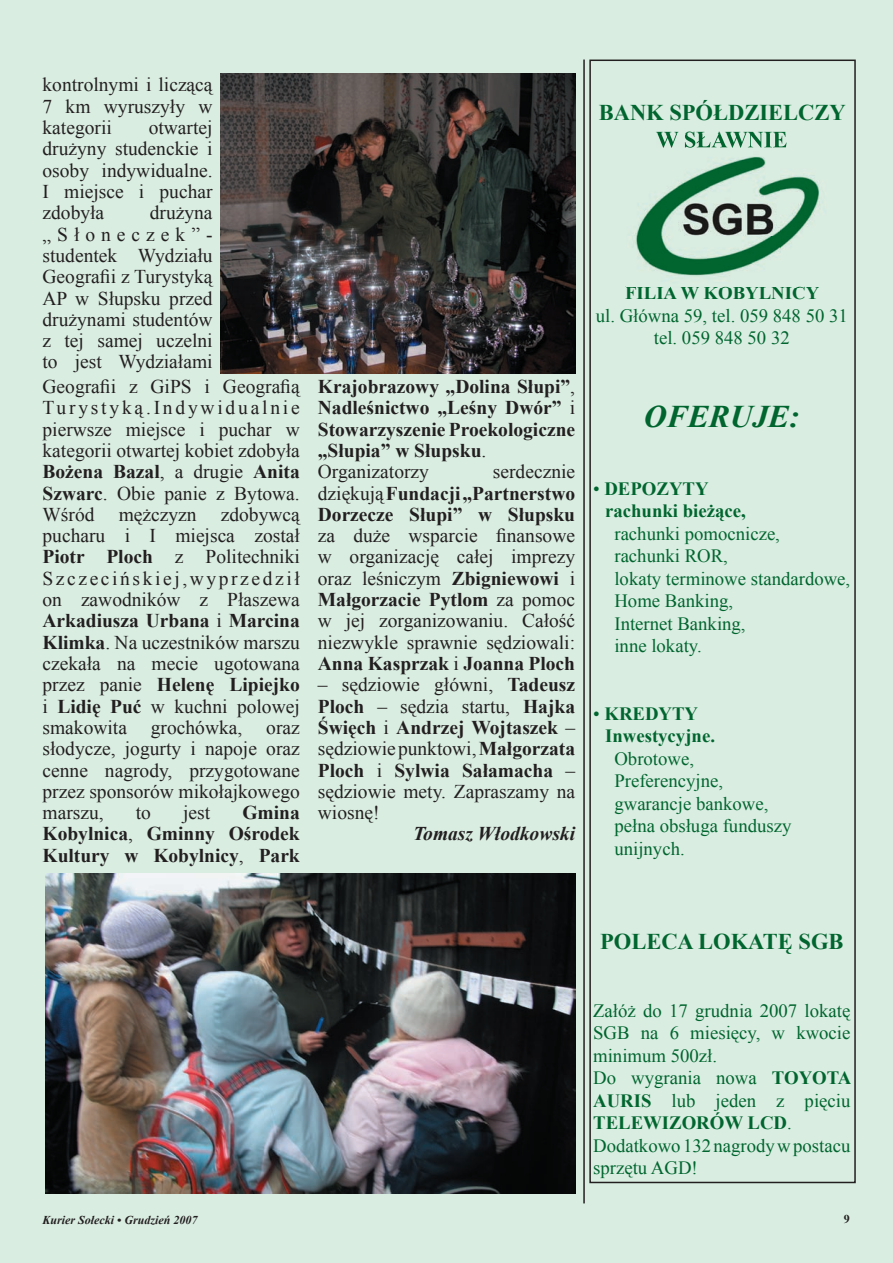
<style>
.page{position:relative;width:893px;height:1263px;background:#d9ede1}
.page>*{position:absolute;margin:0;border:0;box-sizing:border-box;transform-origin:0 0}
.t1{font:italic 700 31.5px "Times New Roman";color:#00652e}
.t2{font:700 22.5px/27px "Times New Roman";color:#00652e;text-align:center}
.t3{font:19.5px/21.3px "Times New Roman";color:#231f20;text-align:justify}
.t4{font:700 19.5px/21.3px "Times New Roman";color:#231f20;text-align:justify}
.t5{font:italic 700 19.5px "Times New Roman";color:#231f20}
.t6{font:18.75px/22.5px "Times New Roman";color:#00652e}
.t7{font:700 18.75px/22.5px "Times New Roman";color:#00652e}
.t8{font:italic 700 12px "Times New Roman";color:#231f20}
.t9{font:700 12px "Times New Roman";color:#231f20}
.s1{font-weight:700}
.s2{font-weight:400}
</style>
<div class="page">
<img style="left:45px;top:874px;width:530px;height:319px">
<img style="left:220px;top:74px;width:355px;height:300px">
<hr style="left:583px;top:60px;width:2px;height:1143px;background:#231f20">
<img style="left:635px;top:142px;width:185px;height:145px">
<img style="left:656px;top:134px;width:130px;height:14px">
<img style="left:627px;top:287px;width:192px;height:1px">
<div style="left:589px;top:60px;width:267px;height:1123px;border:2px solid #231f20"></div>
<p class="t3" style="left:43px;top:74px;width:172px">kontrolnymi i liczącą 7 km wyruszyły w kategorii</p>
<p class="t3" style="left:43px;top:117px;width:172px;text-indent:106px">otwartej drużyny studenckie i osoby indywidualne.<br>I miejsce i puchar zdobyła</p>
<p class="t3" style="left:43px;top:202px;width:172px;text-indent:107px">drużyna „Słoneczek”- studentek Wydziału Geografii z Turystyką AP w Słupsku przed drużynami studentów z tej samej uczelni to jest Wydziałami</p>
<p class="t3" style="left:43px;top:376px;width:259px">Geografii z GiPS i Geografią Turystyką.Indywidualnie pierwsze miejsce i puchar w kategorii otwartej kobiet zdobyła <span class="s1">Bożena Bazal</span>, a drugie <span class="s1">Anita Szwarc</span>. Obie panie z Bytowa.<br>Wśród mężczyzn zdobywcą pucharu i I miejsca został <span class="s1">Piotr Ploch</span> z Politechniki Szczecińskiej,wyprzedził on zawodników z Płaszewa <span class="s1">Arkadiusza Urbana</span> i <span class="s1">Marcina Klimka</span>. Na uczestników marszu czekała na mecie ugotowana przez panie <span class="s1">Helenę Lipiejko </span>i <span class="s1">Lidię Puć</span> w kuchni polowej smakowita grochówka, oraz słodycze, jogurty i napoje oraz cenne nagrody, przygotowane przez sponsorów mikołajkowego marszu,</p>
<p class="t3" style="left:136px;top:802px;width:17px">to</p>
<p class="t3" style="left:183px;top:802px;width:29px">jest</p>
<p class="t4" style="left:43px;top:801px;width:259px;text-indent:200px">Gmina Kobylnica<span class="s2">,</span> Gminny Ośrodek Kultury w Kobylnicy<span class="s2">,</span> Park</p>
<p class="t4" style="left:318px;top:375px;width:259px;text-align:left">Krajobrazowy „Dolina Słupi”<span class="s2">,<br></span>Nadleśnictwo „Leśny Dwór” <span class="s2">i<br></span>Stowarzyszenie Proekologiczne „Słupia” w Słupsku<span class="s2">.<br>Organizatorzy</span></p>
<p class="t4" style="left:318px;top:461px;width:259px;text-indent:175px"><span class="s2">serdecznie dziękują</span> Fundacji „Partnerstwo Dorzecze Słupi” w Słupsku</p>
<p class="t3" style="left:318px;top:525px;width:259px">za duże wsparcie finansowe w organizację całej imprezy oraz leśniczym <span class="s1">Zbigniewowi</span> i <span class="s1">Małgorzacie Pytlom</span> za pomoc w jej zorganizowaniu. Całość niezwykle sprawnie sędziowali:<br><span class="s1">Anna Kasprzak</span> i <span class="s1">Joanna Ploch</span></p>
<p class="t3" style="left:318px;top:674px;width:259px">– sędziowie główni, <span class="s1">Tadeusz Ploch</span> – sędzia startu, <span class="s1">Hajka Święch</span> i <span class="s1">Andrzej Wojtaszek</span> – sędziowie punktowi, <span class="s1">Małgorzata Ploch</span> i <span class="s1">Sylwia Sałamacha</span> – sędziowie mety. Zapraszamy na wiosnę!</p>
<p class="t5" style="left:413px;top:820px;width:164px">Tomasz Włodkowski</p>
<p class="t2" style="left:599px;top:99px;width:248px">BANK SPÓŁDZIELCZY<br>W SŁAWNIE</p>
<p class="t7" style="left:625px;top:281px;width:196px">FILIA W KOBYLNICY</p>
<p class="t6" style="left:596px;top:304px;width:254px;text-align:center">ul. Główna 59, tel. 059 848 50 31 tel. 059 848 50 32</p>
<h1 class="t1" style="left:644px;top:395px;width:157px">OFERUJE:</h1>
<p class="t7" style="left:605px;top:477px;width:142px;text-indent:-12px"><span class="s2">•</span> DEPOZYTY rachunki bieżące,</p>
<p class="t6" style="left:614px;top:522px;width:237px">rachunki pomocnicze,<br>rachunki ROR,<br>lokaty terminowe standardowe,<br>Home Banking,<br>Internet Banking,<br>inne lokaty.</p>
<p class="t7" style="left:605px;top:702px;width:111px;text-indent:-12px"><span class="s2">•</span> KREDYTY<br>Inwestycyjne.</p>
<p class="t6" style="left:614px;top:747px;width:179px">Obrotowe,<br>Preferencyjne, gwarancje bankowe, pełna obsługa funduszy unijnych.</p>
<p class="t2" style="left:600px;top:928px;width:245px">POLECA LOKATĘ SGB</p>
<p class="t6" style="left:593px;top:999px;width:260px">Załóż do 17 grudnia 2007 lokatę<br>SGB na 6 miesięcy, w kwocie minimum 500zł.<br>Do wygrania nowa <span class="s1">TOYOTA<br>AURIS</span> lub jeden z pięciu<br><span class="s1">TELEWIZORÓW LCD</span>.<br>Dodatkowo 132 nagrody w postacu sprzętu AGD!</p>
<p class="t8" style="left:43px;top:1212px;width:156px">Kurier Sołecki • Grudzień 2007</p>
<p class="t9" style="left:844px;top:1211px;width:7px">9</p>
</div>
